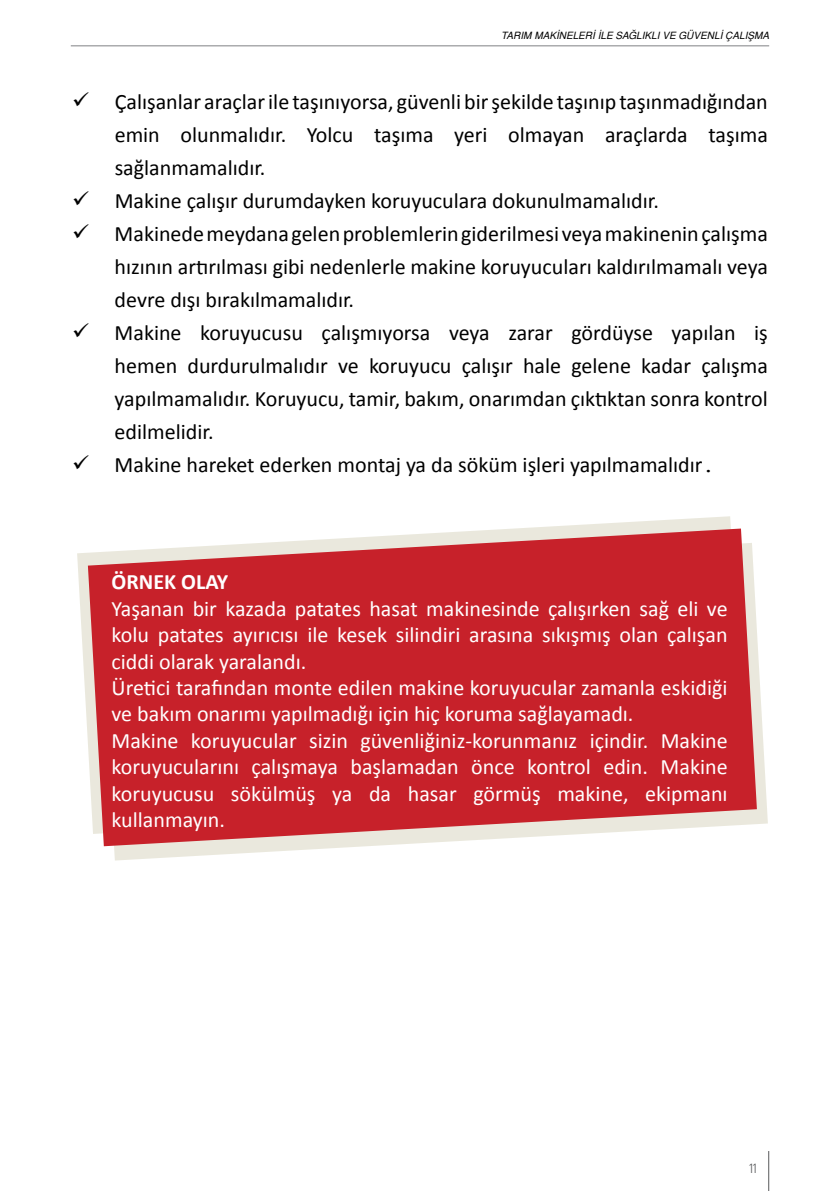
<style>
.page{position:relative;width:840px;height:1191px;background:#fff}
.page>*{position:absolute;margin:0;border:0;box-sizing:border-box;transform-origin:0 0}
.t1{font:22px/33px "Calibri";color:#000;text-align:justify}
.t2{font:22px/26.4px "Calibri";color:#fff}
.t3{font:700 22px "Calibri";color:#fff}
.t4{font:300 condensed 14px "Klavika CH";color:#58595b}
.t5{font:italic 10px "Helvetica Tr";color:#000}
.s1{font-family:"Courier New";font-size:20px}
</style>
<div class="page">
<hr style="left:71px;top:45px;width:697px;height:1px;background:#808285">
<hr style="left:768px;top:1151px;width:1px;height:40px;background:#58595b">
<svg style="left:77px;top:516px;width:654px;height:224px"></svg>
<svg style="left:104px;top:619px;width:663px;height:241px"></svg>
<svg style="left:88px;top:528px;width:668px;height:318px;background:#cc3c43"></svg>
<p class="t5" style="left:501px;top:29px;width:269px">TARIM MAKİNELERİ İLE SAĞLIKLI VE GÜVENLİ ÇALIŞMA</p>
<p class="t1" style="left:115px;top:85px;width:654px;text-indent:-43px">✓ Çalışanlar araçlar ile taşınıyorsa, güvenli bir şekilde taşınıp taşınmadığından emin olunmalıdır. Yolcu taşıma yeri olmayan araçlarda taşıma sağlanmamalıdır.</p>
<p class="t1" style="left:72px;top:184px;width:588px">✓ Makine çalışır durumdayken koruyuculara dokunulmamalıdır.</p>
<p class="t1" style="left:115px;top:217px;width:654px;text-indent:-43px">✓ Makinede meydana gelen problemlerin giderilmesi veya makinenin çalışma hızının artırılması gibi nedenlerle makine koruyucuları kaldırılmamalı veya devre dışı bırakılmamalıdır.</p>
<p class="t1" style="left:115px;top:316px;width:654px;text-indent:-43px">✓ Makine koruyucusu çalışmıyorsa veya zarar gördüyse yapılan iş hemen durdurulmalıdır ve koruyucu çalışır hale gelene kadar çalışma yapılmamalıdır. Koruyucu, tamir, bakım, onarımdan çıktıktan sonra kontrol edilmelidir.</p>
<p class="t1" style="left:72px;top:448px;width:643px">✓ Makine hareket ederken montaj ya da söküm işleri yapılmamalıdır<span class="s1">.</span></p>
<p class="t3" style="left:111px;top:568px;width:118px">ÖRNEK OLAY</p>
<p class="t2" style="left:111px;top:595px;width:617px">Yaşanan bir kazada patates hasat makinesinde çalışırken sağ eli ve kolu patates ayırıcısı ile kesek silindiri arasına sıkışmış olan çalışan ciddi olarak yaralandı.<br>Üretici tarafından monte edilen makine koruyucular zamanla eskidiği ve bakım onarımı yapılmadığı için hiç koruma sağlayamadı.<br>Makine koruyucular sizin güvenliğiniz-korunmanız içindir. Makine koruyucularını çalışmaya başlamadan önce kontrol edin. Makine koruyucusu sökülmüş ya da hasar görmüş makine, ekipmanı kullanmayın.</p>
<p class="t4" style="left:748px;top:1160px;width:9px">11</p>
</div>
